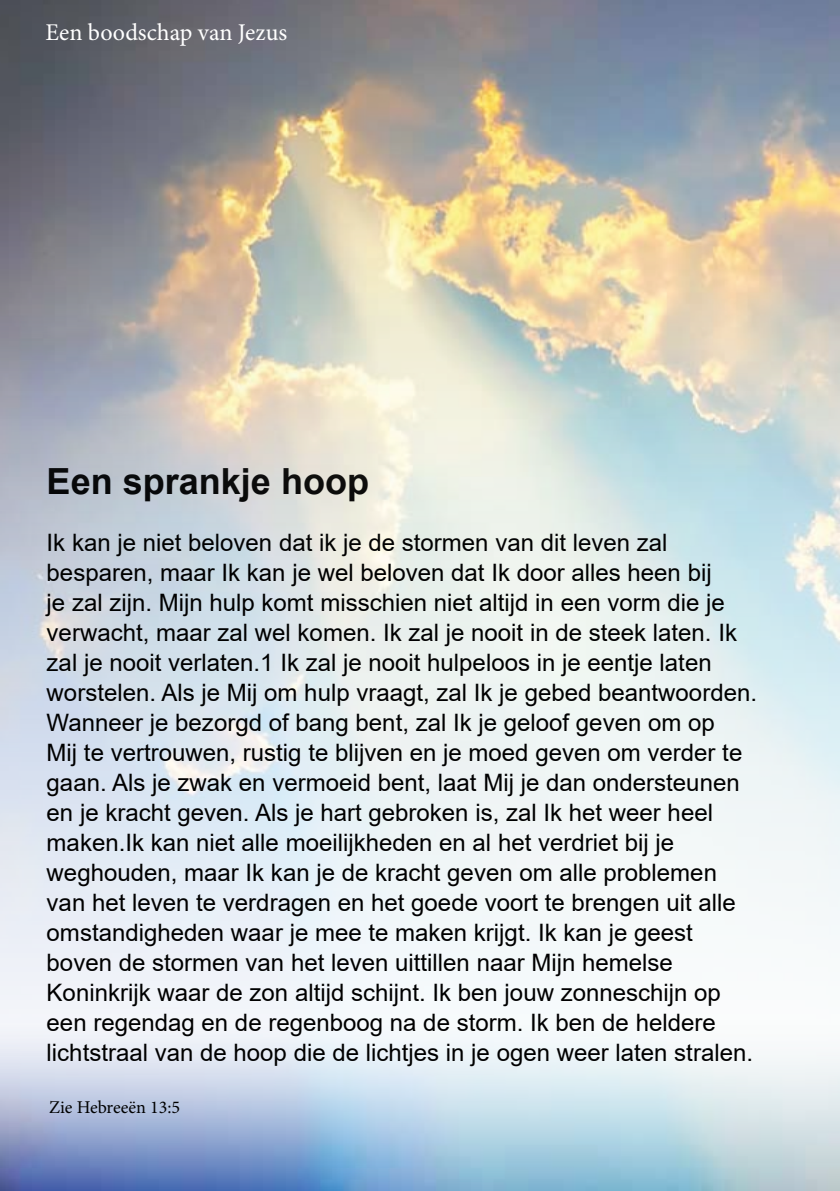
<style>
.page{position:relative;width:840px;height:1191px;background:#fff}
.page>*{position:absolute;margin:0;border:0;box-sizing:border-box;transform-origin:0 0}
.t1{font:700 36px "Arial";color:#000}
.t2{font:24px/30px "Arial";color:#000}
.t3{font:24px "Minion Pro";color:#fff}
.t4{font:18px "Minion Pro";color:#000}
</style>
<div class="page">
<img style="left:0;top:573px;width:839px;height:618px">
<img style="left:0;top:0;width:839px;height:428px">
<p class="t3" style="left:45px;top:16px;width:243px">Een boodschap van Jezus</p>
<h1 class="t1" style="left:47px;top:456px;width:324px">Een sprankje hoop</h1>
<p class="t2" style="left:47px;top:527px;width:711px">Ik kan je niet beloven dat ik je de stormen van dit leven zal besparen, maar Ik kan je wel beloven dat Ik door alles heen bij<br>je zal zijn. Mijn hulp komt misschien niet altijd in een vorm die je verwacht, maar zal wel komen. Ik zal je nooit in de steek laten. Ik zal je nooit verlaten.1 Ik zal je nooit hulpeloos in je eentje laten worstelen. Als je Mij om hulp vraagt, zal Ik je gebed beantwoorden.<br>Wanneer je bezorgd of bang bent, zal Ik je geloof geven om op<br>Mij te vertrouwen, rustig te blijven en je moed geven om verder te gaan. Als je zwak en vermoeid bent, laat Mij je dan ondersteunen en je kracht geven. Als je hart gebroken is, zal Ik het weer heel maken.Ik kan niet alle moeilijkheden en al het verdriet bij je weghouden, maar Ik kan je de kracht geven om alle problemen van het leven te verdragen en het goede voort te brengen uit alle omstandigheden waar je mee te maken krijgt. Ik kan je geest boven de stormen van het leven uittillen naar Mijn hemelse Koninkrijk waar de zon altijd schijnt. Ik ben jouw zonneschijn op een regendag en de regenboog na de storm. Ik ben de heldere lichtstraal van de hoop die de lichtjes in je ogen weer laten stralen.</p>
<p class="t4" style="left:49px;top:1095px;width:133px">Zie Hebreeën 13:5</p>
</div>
